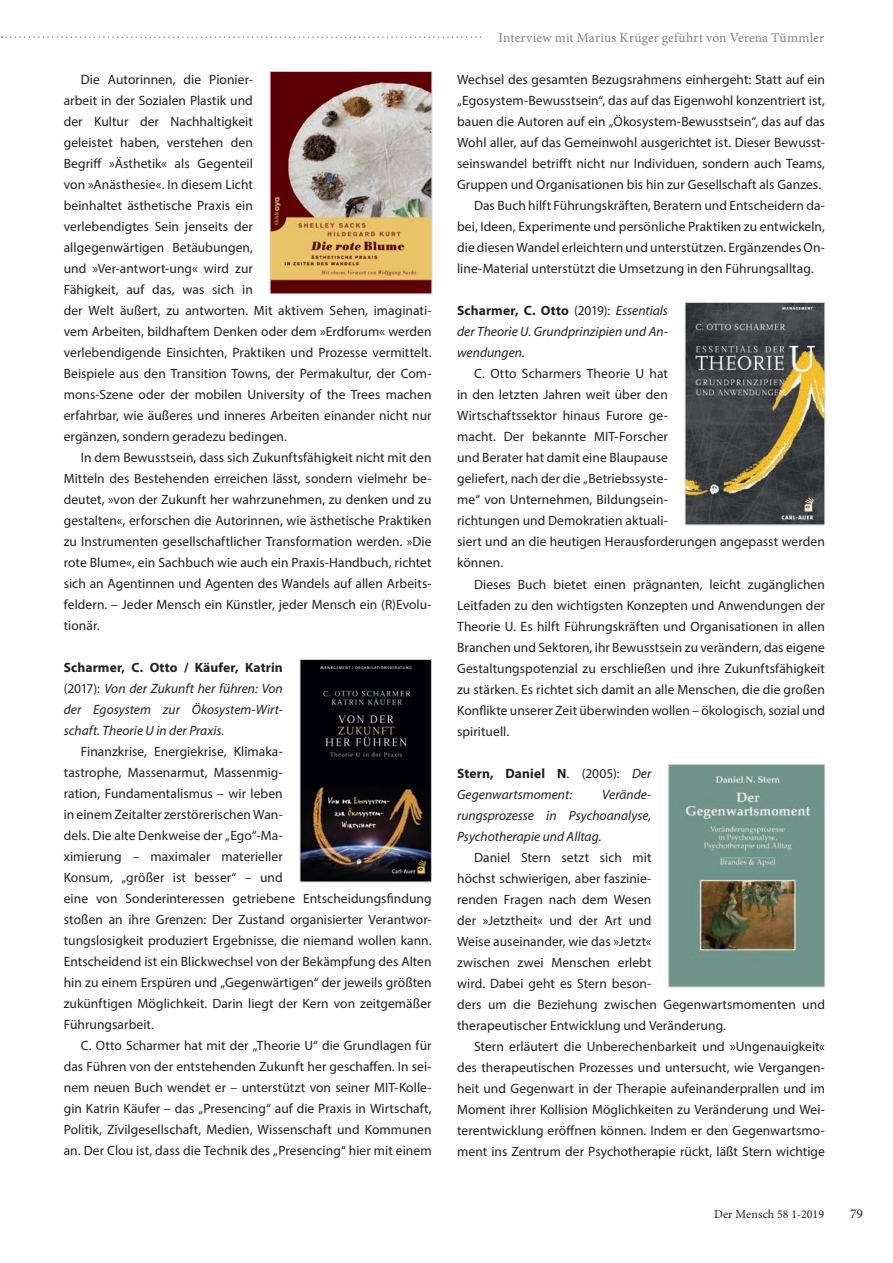
<style>
.page{position:relative;width:893px;height:1263px;background:#fff}
.page>*{position:absolute;margin:0;border:0;box-sizing:border-box;transform-origin:0 0}
.t1{font:13.5px/21px "Myriad Pro";letter-spacing:.005em;color:#231f20}
.t2{font:italic 13.5px/21px "Myriad Pro";letter-spacing:.005em;color:#231f20;text-align:justify}
.t3{font:13.5px "Minion Pro";letter-spacing:.005em;color:#808285}
.t4{font:13.5px "Minion Pro";color:#231f20}
.t5{font:12px "Minion Pro";letter-spacing:.01em;color:#231f20}
.s1{font-weight:700;font-style:normal}
.s2{font-style:normal}
</style>
<div class="page">
<img style="left:302px;top:661px;width:128px;height:219px">
<div style="left:300px;top:659px;width:132px;height:223px;border:1px solid #d1d2d4"></div>
<img style="left:687px;top:304px;width:136px;height:219px">
<div style="left:685px;top:302px;width:140px;height:223px;border:1px solid #d1d2d4"></div>
<img style="left:272px;top:73px;width:158px;height:219px">
<div style="left:270px;top:71px;width:162px;height:223px;border:1px solid #d1d2d4"></div>
<img style="left:670px;top:766px;width:153px;height:219px">
<div style="left:668px;top:764px;width:157px;height:223px;border:1px solid #d1d2d4"></div>
<svg style="left:2px;top:36px;width:480px;height:2px"></svg>
<p class="t1" style="left:64px;top:69px;width:369px;text-indent:17px">Die Autorinnen, die Pionier-<br>arbeit in der Sozialen Plastik und<br>der Kultur der Nachhaltigkeit<br>geleistet haben, verstehen den<br>Begriff »Ästhetik« als Gegenteil<br>von »Anästhesie«. In diesem Licht<br>beinhaltet ästhetische Praxis ein<br>verlebendigtes Sein jenseits der<br>allgegenwärtigen Betäubungen,<br>und »Ver-antwort-ung« wird zur<br>Fähigkeit, auf das, was sich in<br>der Welt äußert, zu antworten. Mit aktivem Sehen, imaginati&shy;vem Arbeiten, bildhaftem Denken oder dem »Erdforum« werden verlebendigende Einsichten, Praktiken und Prozesse vermittelt.<br>Beispiele aus den Transition Towns, der Permakultur, der Com&shy;mons-Szene oder der mobilen University of the Trees machen erfahrbar, wie äußeres und inneres Arbeiten einander nicht nur ergänzen, sondern geradezu bedingen.</p>
<p class="t1" style="left:64px;top:447px;width:369px;text-align:justify;text-indent:17px">In dem Bewusstsein, dass sich Zukunftsfähigkeit nicht mit den Mitteln des Bestehenden erreichen lässt, sondern vielmehr be&shy;deutet, »von der Zukunft her wahrzunehmen, zu denken und zu gestalten«, erforschen die Autorinnen, wie ästhetische Praktiken zu Instrumenten gesellschaftlicher Transformation werden. »Die rote Blume«, ein Sachbuch wie auch ein Praxis-Handbuch, richtet sich an Agentinnen und Agenten des Wandels auf allen Arbeits&shy;feldern. – Jeder Mensch ein Künstler, jeder Mensch ein (R)Evolu&shy;tionär.</p>
<p class="t2" style="left:64px;top:657px;width:221px"><span class="s1">Scharmer, C. Otto / Käufer, Katrin </span><span class="s2">(2017):</span> Von der Zukunft her führen: Von der Egosystem zur Ökosystem-Wirt&shy;schaft. Theorie U in der Praxis.</p>
<p class="t1" style="left:64px;top:741px;width:369px;text-indent:17px">Finanzkrise, Energiekrise, Klimaka-<br>tastrophe, Massenarmut, Massenmig-<br>ration, Fundamentalismus – wir leben<br>in einem Zeitalter zerstörerischen Wan-<br>dels. Die alte Denkweise der „Ego“-Ma-<br>ximierung – maximaler materieller<br>Konsum, „größer ist besser“ – und<br>eine von Sonderinteressen getriebene Entscheidungsfindung stoßen an ihre Grenzen: Der Zustand organisierter Verantwor&shy;tungslosigkeit produziert Ergebnisse, die niemand wollen kann.<br>Entscheidend ist ein Blickwechsel von der Bekämpfung des Alten hin zu einem Erspüren und „Gegenwärtigen“ der jeweils größten zukü nftigen Möglichkeit. Darin liegt der Kern von zeitgemäßer Fü hrungsarbeit.</p>
<p class="t1" style="left:64px;top:1035px;width:369px;text-align:justify;text-indent:17px">C. Otto Scharmer hat mit der „Theorie U“ die Grundlagen fü r das Fü hren von der entstehenden Zukunft her geschaffen. In sei&shy;nem neuen Buch wendet er – unterstützt von seiner MIT-Kolle&shy;gin Katrin Käufer – das „Presencing“ auf die Praxis in Wirtschaft, Politik, Zivilgesellschaft, Medien, Wissenschaft und Kommunen an. Der Clou ist, dass die Technik des „Presencing“ hier mit einem</p>
<p class="t3" style="left:498px;top:29px;width:327px">Interview mit Marius Krüger geführt von Verena Tümmler</p>
<p class="t1" style="left:457px;top:69px;width:369px">Wechsel des gesamten Bezugsrahmens einhergeht: Statt auf ein</p>
<p class="t1" style="left:457px;top:90px;width:369px">„Egosystem-Bewusstsein“, das auf das Eigenwohl konzentriert ist,</p>
<p class="t1" style="left:457px;top:111px;width:369px">bauen die Autoren auf ein „Ökosystem-Bewusstsein“, das auf das</p>
<p class="t1" style="left:457px;top:132px;width:369px">Wohl aller, auf das Gemeinwohl ausgerichtet ist. Dieser Bewusst-</p>
<p class="t1" style="left:457px;top:153px;width:369px">seinswandel betrifft nicht nur Individuen, sondern auch Teams,</p>
<p class="t1" style="left:457px;top:174px;width:366px">Gruppen und Organisationen bis hin zur Gesellschaft als Ganzes.</p>
<p class="t1" style="left:474px;top:195px;width:352px">Das Buch hilft Fü hrungskräften, Beratern und Entscheidern da-</p>
<p class="t1" style="left:457px;top:216px;width:369px">bei, Ideen, Experimente und persönliche Praktiken zu entwickeln,</p>
<p class="t1" style="left:457px;top:237px;width:369px">die diesen Wandel erleichtern und unterstützen. Ergänzendes On-</p>
<p class="t1" style="left:457px;top:258px;width:358px">line-Material unterstützt die Umsetzung in den Fü hrungsalltag.</p>
<p class="t2" style="left:457px;top:300px;width:212px"><span class="s1">Scharmer, C. Otto</span> <span class="s2">(2019):</span> Essentials der Theorie U. Grundprinzipien und An&shy;wendungen.</p>
<p class="t1" style="left:457px;top:363px;width:369px;text-indent:17px">C. Otto Scharmers Theorie U hat<br>in den letzten Jahren weit über den<br>Wirtschaftssektor hinaus Furore ge-<br>macht. Der bekannte MIT-Forscher<br>und Berater hat damit eine Blaupause<br>geliefert, nach der die „Betriebssyste-<br>me“ von Unternehmen, Bildungsein-<br>richtungen und Demokratien aktuali-<br>siert und an die heutigen Herausforderungen angepasst werden können.</p>
<p class="t1" style="left:457px;top:573px;width:369px;text-align:justify;text-indent:17px">Dieses Buch bietet einen prägnanten, leicht zugänglichen Leitfaden zu den wichtigsten Konzepten und Anwendungen der Theorie U. Es hilft Führungskräften und Organisationen in allen Branchen und Sektoren, ihr Bewusstsein zu verändern, das eigene Gestaltungspotenzial zu erschließen und ihre Zukunftsfähigkeit zu stärken. Es richtet sich damit an alle Menschen, die die großen Konflikte unserer Zeit überwinden wollen – ökologisch, sozial und spirituell.</p>
<p class="t2" style="left:457px;top:762px;width:196px"><span class="s1">Stern, Daniel N</span><span class="s2">. (2005):</span> Der<br>Gegenwartsmoment:</p>
<p class="t2" style="left:457px;top:783px;width:196px;text-indent:145px">Verände&shy;rungsprozesse in Psychoanalyse, Psychotherapie und Alltag.</p>
<p class="t1" style="left:457px;top:846px;width:369px;text-indent:17px">Daniel Stern setzt sich mit<br>höchst schwierigen, aber faszinie-<br>renden Fragen nach dem Wesen<br>der »Jetztheit« und der Art und<br>Weise auseinander, wie das »Jetzt«<br>zwischen zwei Menschen erlebt<br>wird. Dabei geht es Stern beson-<br>ders um die Beziehung zwischen Gegenwartsmomenten und therapeutischer Entwicklung und Veränderung.</p>
<p class="t1" style="left:457px;top:1035px;width:369px;text-align:justify;text-indent:17px">Stern erläutert die Unberechenbarkeit und »Ungenauigkeit« des therapeutischen Prozesses und untersucht, wie Vergangen&shy;heit und Gegenwart in der Therapie aufeinanderprallen und im Moment ihrer Kollision Möglichkeiten zu Veränderung und Wei&shy;terentwicklung eröffnen können. Indem er den Gegenwartsmo&shy;ment ins Zentrum der Psychotherapie rückt, läßt Stern wichtige</p>
<p class="t5" style="left:714px;top:1206px;width:111px">Der Mensch 58 1-2019</p>
<p class="t4" style="left:850px;top:1205px;width:14px">79</p>
</div>
